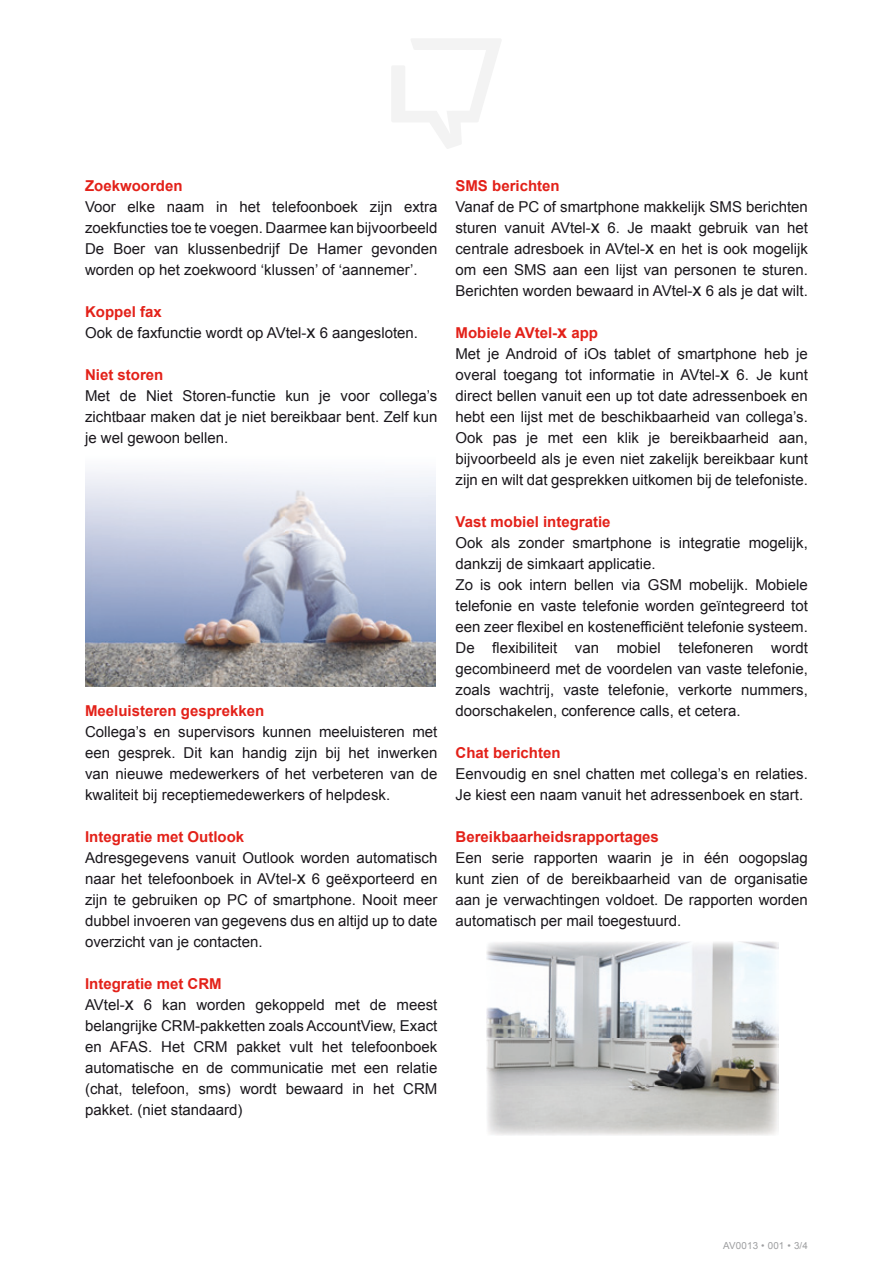
<style>
.page{position:relative;width:893px;height:1263px;background:#fff}
.page>*{position:absolute;margin:0;border:0;box-sizing:border-box;transform-origin:0 0}
.t1{font:15px/21px "Arial";color:#1a171c;text-align:justify}
.t2{font:700 15px "Arial";color:#e32119}
.t3{font:9.75px "Arial";letter-spacing:.02em;color:#9d9ea0}
.s1{font-weight:700;color:#e32119}
.s2{font-size:18px}
.s3{font-weight:700;font-size:18px;color:#e32119}
</style>
<div class="page">
<img style="left:85px;top:471px;width:350px;height:216px">
<img style="left:487px;top:941px;width:291px;height:194px">
<svg style="left:392px;top:39px;width:109px;height:110px"></svg>
<p class="t2" style="left:85px;top:176px;width:99px">Zoekwoorden</p>
<p class="t1" style="left:85px;top:196px;width:354px">Voor elke naam in het telefoonboek zijn extra zoekfuncties toe te voegen. Daarmee kan bijvoorbeeld De Boer van klussenbedrijf De Hamer gevonden worden op het zoekwoord ‘klussen’ of ‘aannemer’.</p>
<p class="t1" style="left:85px;top:301px;width:335px"><span class="s1">Koppel fax<br></span>Ook de faxfunctie wordt op AVtel-<span class="s2">x</span> 6 aangesloten.</p>
<p class="t2" style="left:85px;top:365px;width:80px">Niet storen</p>
<p class="t1" style="left:85px;top:385px;width:354px">Met de Niet Storen-functie kun je voor collega’s zichtbaar maken dat je niet bereikbaar bent. Zelf kun je wel gewoon bellen.</p>
<p class="t2" style="left:85px;top:701px;width:181px">Meeluisteren gesprekken</p>
<p class="t1" style="left:85px;top:721px;width:354px">Collega’s en supervisors kunnen meeluisteren met een gesprek. Dit kan handig zijn bij het inwerken van nieuwe medewerkers of het verbeteren van de kwaliteit bij receptiemedewerkers of helpdesk.</p>
<p class="t2" style="left:85px;top:827px;width:161px">Integratie met Outlook</p>
<p class="t1" style="left:85px;top:847px;width:354px">Adresgegevens vanuit Outlook worden automatisch naar het telefoonboek in AVtel-<span class="s2">x</span> 6 geëxporteerd en zijn te gebruiken op PC of smartphone. Nooit meer dubbel invoeren van gegevens dus en altijd up to date overzicht van je contacten.</p>
<p class="t1" style="left:85px;top:973px;width:354px;text-align:left"><span class="s1">Integratie met CRM<br></span>AVtel-<span class="s2">x</span> 6 kan worden gekoppeld met de meest belangrijke CRM-pakketten zoals AccountView, Exact en AFAS. Het CRM pakket vult het telefoonboek automatische en de communicatie met een relatie (chat, telefoon, sms) wordt bewaard in het CRM pakket. (niet standaard)</p>
<p class="t2" style="left:455px;top:176px;width:106px">SMS berichten</p>
<p class="t1" style="left:455px;top:196px;width:354px">Vanaf de PC of smartphone makkelijk SMS berichten sturen vanuit AVtel-<span class="s2">x</span> 6. Je maakt gebruik van het centrale adresboek in AVtel-<span class="s2">x</span> en het is ook mogelijk om een SMS aan een lijst van personen te sturen.<br>Berichten worden bewaard in AVtel-<span class="s2">x</span> 6 als je dat wilt.</p>
<p class="t1" style="left:455px;top:322px;width:354px;text-align:left"><span class="s1">Mobiele AVtel-</span><span class="s3">x</span> <span class="s1">app<br></span>Met je Android of iOs tablet of smartphone heb je overal toegang tot informatie in AVtel-<span class="s2">x</span> 6. Je kunt direct bellen vanuit een up tot date adressenboek en hebt een lijst met de beschikbaarheid van collega’s.<br>Ook pas je met een klik je bereikbaarheid aan, bijvoorbeeld als je even niet zakelijk bereikbaar kunt zijn en wilt dat gesprekken uitkomen bij de telefoniste.</p>
<p class="t2" style="left:455px;top:512px;width:157px">Vast mobiel integratie</p>
<p class="t1" style="left:455px;top:532px;width:354px;text-align:left">Ook als zonder smartphone is integratie mogelijk, dankzij de simkaart applicatie.<br>Zo is ook intern bellen via GSM mobelijk. Mobiele telefonie en vaste telefonie worden geïntegreerd tot een zeer flexibel en kostenefficiënt telefonie systeem.<br>De flexibiliteit van mobiel telefoneren wordt gecombineerd met de voordelen van vaste telefonie, zoals wachtrij, vaste telefonie, verkorte nummers, door schakelen, conference calls, et cetera.</p>
<p class="t2" style="left:455px;top:743px;width:107px">Chat berichten</p>
<p class="t1" style="left:455px;top:763px;width:354px">Eenvoudig en snel chatten met collega’s en relaties.<br>Je kiest een naam vanuit het adressenboek en start.</p>
<p class="t2" style="left:455px;top:827px;width:205px">Bereikbaarheidsrapportages</p>
<p class="t1" style="left:455px;top:847px;width:354px">Een serie rapporten waarin je in één oogopslag kunt zien of de bereikbaarheid van de organisatie aan je verwachtingen voldoet. De rapporten worden automatisch per mail toegestuurd.</p>
<p class="t3" style="left:723px;top:1239px;width:86px">AV0013 • 001 • 3/4</p>
</div>
